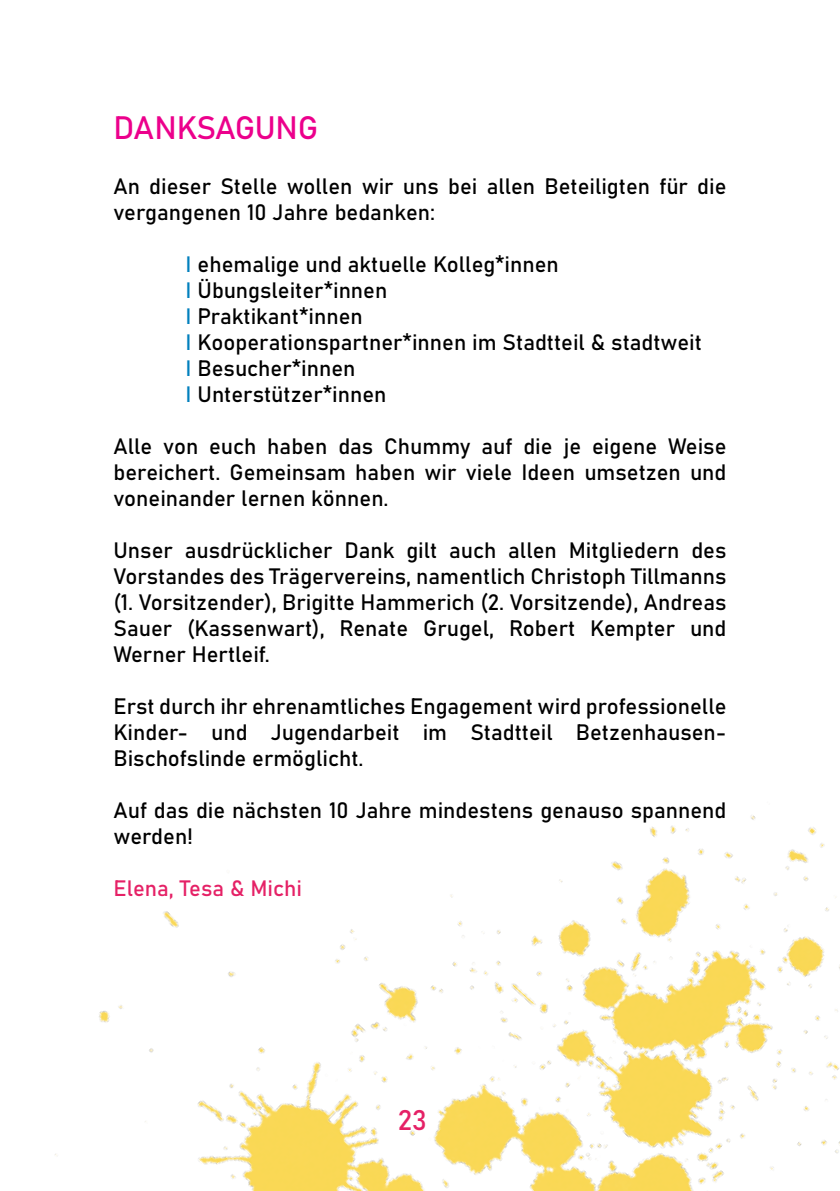
<style>
.page{position:relative;width:840px;height:1191px;background:#fff}
.page>*{position:absolute;margin:0;border:0;box-sizing:border-box;transform-origin:0 0}
.t1{font:32px "Bahnschrift";letter-spacing:-.02em;color:#ec008c}
.t2{font:28px "Bahnschrift";color:#e52166}
.t3{font:22px/26px "Bahnschrift";color:#000}
.t4{font:22px "Bahnschrift";color:#e52166}
.s1{color:#007fbd}
</style>
<div class="page">
<img style="left:55px;top:807px;width:784px;height:384px">
<h1 class="t1" style="left:113px;top:107px;width:206px">DANKSAGUNG</h1>
<p class="t3" style="left:113px;top:173px;width:614px">An dieser Stelle wollen wir uns bei allen Beteiligten für die vergangenen 10 Jahre bedanken:</p>
<p class="t3" style="left:185px;top:251px;width:517px"><span class="s1">I</span> ehemalige und aktuelle Kolleg*innen<br><span class="s1">I</span> Übungsleiter*innen<br><span class="s1">I</span> Praktikant*innen<br><span class="s1">I</span> Kooperationspartner*innen im Stadtteil &amp; stadtweit<br><span class="s1">I</span> Besucher*innen<br><span class="s1">I</span> Unterstützer*innen</p>
<p class="t3" style="left:113px;top:433px;width:614px;text-align:justify">Alle von euch haben das Chummy auf die je eigene Weise bereichert. Gemeinsam haben wir viele Ideen umsetzen und voneinander lernen können.</p>
<p class="t3" style="left:113px;top:537px;width:614px;text-align:justify">Unser ausdrücklicher Dank gilt auch allen Mitgliedern des Vorstandes des Trägervereins, namentlich Christoph Tillmanns (1. Vorsitzender), Brigitte Hammerich (2. Vorsitzende), Andreas Sauer (Kassenwart), Renate Grugel, Robert Kempter und Werner Hertleif.</p>
<p class="t3" style="left:113px;top:693px;width:614px;text-align:justify">Erst durch ihr ehrenamtliches Engagement wird professionelle Kinder- und Jugendarbeit im Stadtteil Betzenhausen-Bischofslinde ermöglicht.</p>
<p class="t3" style="left:113px;top:797px;width:614px">Auf das die nächsten 10 Jahre mindestens genauso spannend werden!</p>
<p class="t4" style="left:113px;top:874px;width:190px">Elena, Tesa &amp; Michi</p>
<p class="t2" style="left:397px;top:1102px;width:31px">23</p>
</div>
